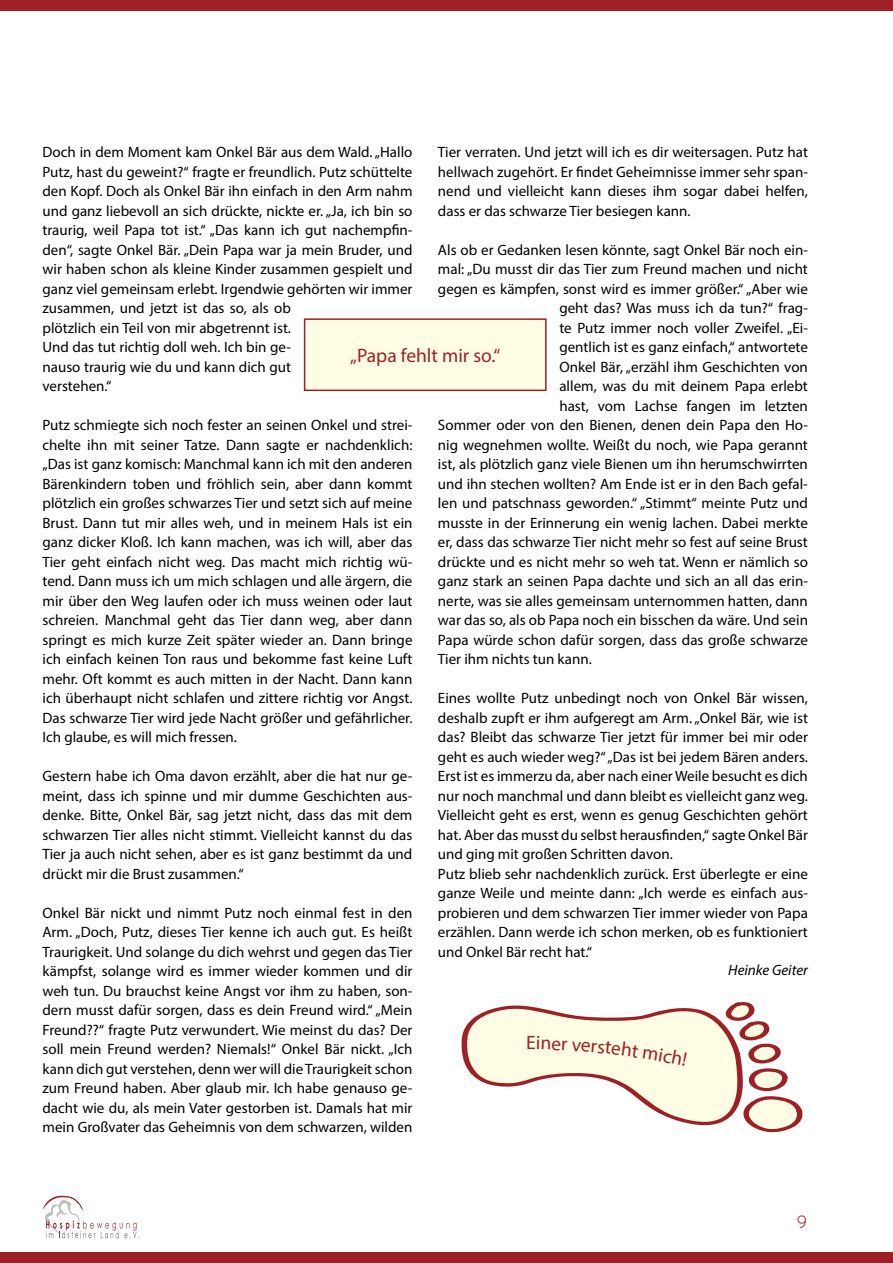
<style>
.page{position:relative;width:893px;height:1263px;background:#fff}
.page>*{position:absolute;margin:0;border:0;box-sizing:border-box;transform-origin:0 0}
.t1{font:19.5px "Myriad Pro";color:#9d2124}
.t2{font:18px "Quicksand";color:#9d2124}
.t3{font:15px/19.5px "Myriad Pro";color:#000;text-align:justify}
.t4{font:italic 15px "Myriad Pro";color:#000}
</style>
<div class="page">
<svg style="left:43px;top:1196px;width:97px;height:42px"></svg>
<div style="left:0;top:1252px;width:893px;height:11px;background:#9d2124"></div>
<div style="left:0;top:0;width:893px;height:11px;background:#9d2124"></div>
<div style="left:305px;top:319px;width:241px;height:71px;background:#fffde3"></div>
<div style="left:304px;top:318px;width:243px;height:73px;border:2px solid #9d2124"></div>
<svg style="left:461px;top:1002px;width:342px;height:131px"></svg>
<p class="t3" style="left:438px;top:142px;width:371px">Tier verraten. Und jetzt will ich es dir weitersagen. Putz hat hellwach zugehört. Er findet Geheimnisse immer sehr span&shy;nend und vielleicht kann dieses ihm sogar dabei helfen, dass er das schwarze Tier besiegen kann.</p>
<p class="t3" style="left:438px;top:240px;width:371px">Als ob er Gedanken lesen könnte, sagt Onkel Bär noch ein-</p>
<p class="t3" style="left:438px;top:259px;width:371px">mal: „Du musst dir das Tier zum Freund machen und nicht</p>
<p class="t3" style="left:438px;top:279px;width:371px">gegen es kämpfen, sonst wird es immer größer.“ „Aber wie</p>
<p class="t3" style="left:559px;top:298px;width:250px">geht das? Was muss ich da tun?“ frag-</p>
<p class="t3" style="left:559px;top:318px;width:250px">te Putz immer noch voller Zweifel. „Ei-</p>
<p class="t3" style="left:559px;top:337px;width:250px">gentlich ist es ganz einfach,“ antwortete</p>
<p class="t3" style="left:559px;top:357px;width:250px">Onkel Bär, „erzähl ihm Geschichten von</p>
<p class="t3" style="left:559px;top:376px;width:250px">allem, was du mit deinem Papa erlebt</p>
<p class="t3" style="left:559px;top:396px;width:250px">hast, vom Lachse fangen im letzten</p>
<p class="t3" style="left:438px;top:415px;width:371px">Sommer oder von den Bienen, denen dein Papa den Ho-</p>
<p class="t3" style="left:438px;top:435px;width:371px">nig wegnehmen wollte. Weißt du noch, wie Papa gerannt</p>
<p class="t3" style="left:438px;top:454px;width:371px">ist, als plötzlich ganz viele Bienen um ihn herumschwirrten</p>
<p class="t3" style="left:438px;top:474px;width:371px">und ihn stechen wollten? Am Ende ist er in den Bach gefal-</p>
<p class="t3" style="left:438px;top:493px;width:371px">len und patschnass geworden.“ „Stimmt“ meinte Putz und</p>
<p class="t3" style="left:438px;top:513px;width:371px">musste in der Erinnerung ein wenig lachen. Dabei merkte</p>
<p class="t3" style="left:438px;top:532px;width:371px">er, dass das schwarze Tier nicht mehr so fest auf seine Brust</p>
<p class="t3" style="left:438px;top:552px;width:371px">drückte und es nicht mehr so weh tat. Wenn er nämlich so</p>
<p class="t3" style="left:438px;top:571px;width:371px">ganz stark an seinen Papa dachte und sich an all das erin-</p>
<p class="t3" style="left:438px;top:591px;width:371px">nerte, was sie alles gemeinsam unternommen hatten, dann</p>
<p class="t3" style="left:438px;top:610px;width:371px">war das so, als ob Papa noch ein bisschen da wäre. Und sein</p>
<p class="t3" style="left:438px;top:630px;width:371px">Papa würde schon dafür sorgen, dass das große schwarze</p>
<p class="t3" style="left:438px;top:649px;width:155px">Tier ihm nichts tun kann.</p>
<p class="t3" style="left:438px;top:688px;width:371px;text-align:left">Eines wollte Putz unbedingt noch von Onkel Bär wissen, deshalb zupft er ihm aufgeregt am Arm. „Onkel Bär, wie ist das? Bleibt das schwarze Tier jetzt für immer bei mir oder geht es auch wieder weg?“ „Das ist bei jedem Bären anders.<br>Erst ist es immerzu da, aber nach einer Weile besucht es dich nur noch manchmal und dann bleibt es vielleicht ganz weg.<br>Vielleicht geht es erst, wenn es genug Geschichten gehört hat. Aber das musst du selbst herausfinden,“ sagte Onkel Bär und ging mit großen Schritten davon.<br>Putz blieb sehr nachdenklich zurück. Erst überlegte er eine ganze Weile und meinte dann: „Ich werde es einfach aus&shy;probieren und dem schwarzen Tier immer wieder von Papa erzählen. Dann werde ich schon merken, ob es funktioniert und Onkel Bär recht hat.“</p>
<p class="t4" style="left:728px;top:960px;width:81px">Heinke Geiter</p>
<p class="t3" style="left:43px;top:142px;width:371px;text-align:left">Doch in dem Moment kam Onkel Bär aus dem Wald. „Hallo Putz, hast du geweint?“ fragte er freundlich. Putz schüttelte den Kopf. Doch als Onkel Bär ihn einfach in den Arm nahm und ganz liebevoll an sich drückte, nickte er. „Ja, ich bin so traurig, weil Papa tot ist.“ „Das kann ich gut nachempfin&shy;den“, sagte Onkel Bär. „Dein Papa war ja mein Bruder, und wir haben schon als kleine Kinder zusammen gespielt und ganz viel gemeinsam erlebt. Irgendwie gehörten wir immer zusammen, und jetzt ist das so, als ob<br>plötzlich ein Teil von mir abgetrennt ist.<br>Und das tut richtig doll weh. Ich bin ge-<br>nauso traurig wie du und kann dich gut<br>verstehen.“</p>
<p class="t3" style="left:43px;top:415px;width:371px">Putz schmiegte sich noch fester an seinen Onkel und strei&shy;chelte ihn mit seiner Tatze. Dann sagte er nachdenklich: „Das ist ganz komisch: Manchmal kann ich mit den anderen Bärenkindern toben und fröhlich sein, aber dann kommt plötzlich ein großes schwarzes Tier und setzt sich auf meine Brust. Dann tut mir alles weh, und in meinem Hals ist ein ganz dicker Kloß. Ich kann machen, was ich will, aber das Tier geht einfach nicht weg. Das macht mich richtig wü&shy;tend. Dann muss ich um mich schlagen und alle ärgern, die mir über den Weg laufen oder ich muss weinen oder laut schreien. Manchmal geht das Tier dann weg, aber dann springt es mich kurze Zeit später wieder an. Dann bringe ich einfach keinen Ton raus und bekomme fast keine Luft mehr. Oft kommt es auch mitten in der Nacht. Dann kann ich überhaupt nicht schlafen und zittere richtig vor Angst.<br>Das schwarze Tier wird jede Nacht größer und gefährlicher.<br>Ich glaube, es will mich fressen.</p>
<p class="t3" style="left:43px;top:766px;width:371px">Gestern habe ich Oma davon erzählt, aber die hat nur ge&shy;meint, dass ich spinne und mir dumme Geschichten aus&shy;denke. Bitte, Onkel Bär, sag jetzt nicht, dass das mit dem schwarzen Tier alles nicht stimmt. Vielleicht kannst du das Tier ja auch nicht sehen, aber es ist ganz bestimmt da und drückt mir die Brust zusammen.“</p>
<p class="t3" style="left:43px;top:903px;width:371px">Onkel Bär nickt und nimmt Putz noch einmal fest in den Arm. „Doch, Putz, dieses Tier kenne ich auch gut. Es heißt Traurigkeit. Und solange du dich wehrst und gegen das Tier kämpfst, solange wird es immer wieder kommen und dir weh tun. Du brauchst keine Angst vor ihm zu haben, son&shy;dern musst dafür sorgen, dass es dein Freund wird.“ „Mein Freund??“ fragte Putz verwundert. Wie meinst du das? Der soll mein Freund werden? Niemals!“ Onkel Bär nickt. „Ich kann dich gut verstehen, denn wer will die Traurigkeit schon zum Freund haben. Aber glaub mir. Ich habe genauso ge&shy;dacht wie du, als mein Vater gestorben ist. Damals hat mir mein Großvater das Geheimnis von dem schwarzen, wilden</p>
<h1 class="t1" style="left:350px;top:343px;width:152px">„Papa fehlt mir so.“</h1>
<h1 class="t1" style="left:526px;top:1030px;width:11px">E</h1>
<p class="t2" style="left:796px;top:1212px;width:13px">9</p>
</div>
